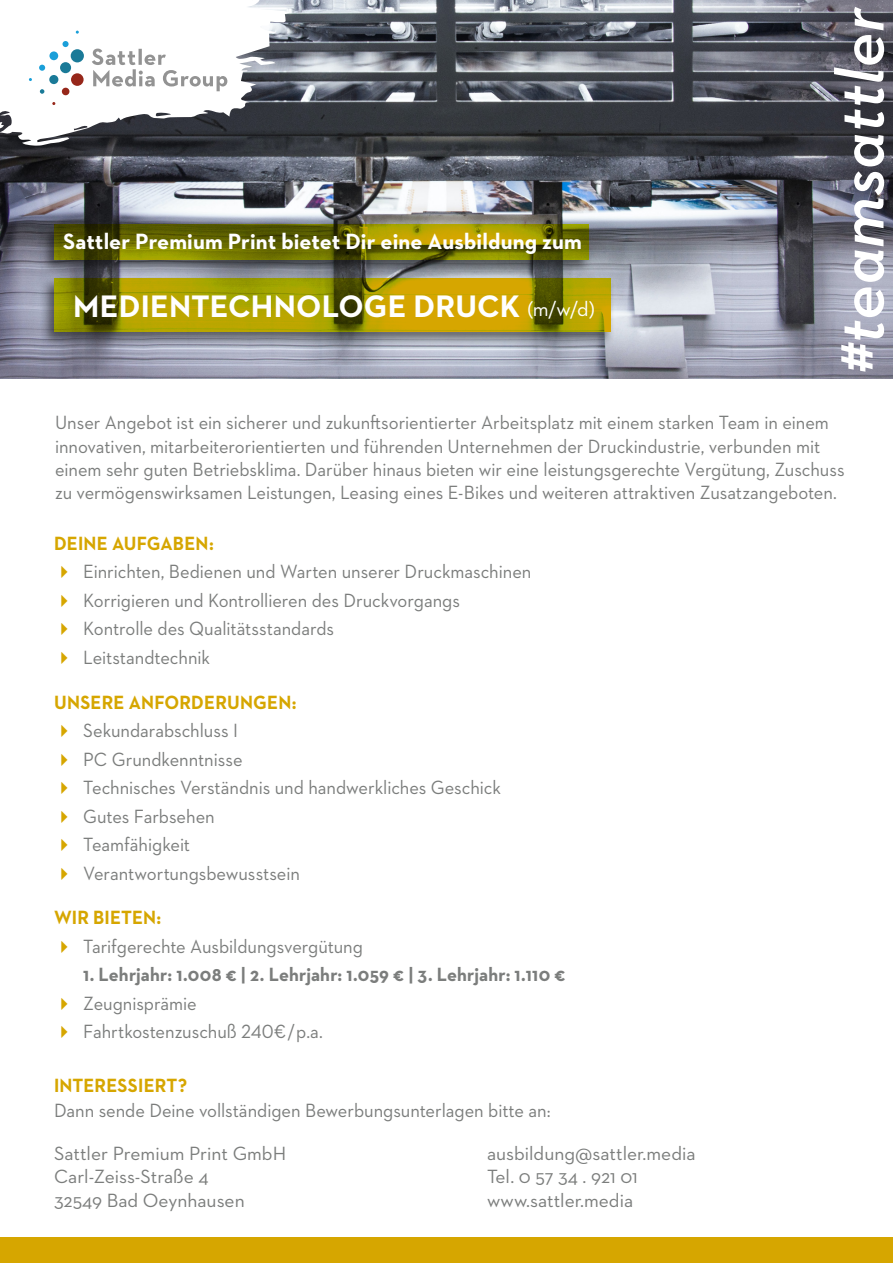
<style>
.page{position:relative;width:893px;height:1263px;background:#fff}
.page>*{position:absolute;margin:0;border:0;box-sizing:border-box;transform-origin:0 0}
.t1{font:italic 600 68.55px "Neutraface 2 Text";color:#fff}
.Liste_Qualifikatione{font:700 31.65px "Neutraface 2 Text";letter-spacing:.005em;color:#fff}
.Liste_Qualifikatione-2{font:700 22.5px "Neutraface 2 Text";letter-spacing:.005em;color:#fff}
.Liste_Qualifikatione-3{font:19.5px/23.4px "Neutraface 2 Text";color:#7b7d7c;scale:.95 1}
.Liste_Qualifikatione-4{font:19.5px "Neutraface 2 Text";color:#7b7d7c}
.Liste_Qualifikatione-5{font:700 19.5px "Neutraface 2 Text";letter-spacing:.01em;color:#d6a600;scale:.95 1}
.Liste_Qualifikatione-6{font:700 19.5px "Neutraface 2 Text";letter-spacing:.01em;color:#7b7d7c;scale:.95 1}
.s1{font-weight:400;font-size:21px}
.s2{color:#d6a600}
</style>
<div class="page">
<img style="left:0;top:0;width:893px;height:378px">
<svg style="left:0;top:0;width:289px;height:146px"></svg>
<div style="left:0;top:1237px;width:893px;height:26px;background:#d6a600"></div>
<div style="left:40px;top:276px;width:575px;height:72px;background:#000;opacity:.5"></div>
<svg style="left:54px;top:279px;width:557px;height:53px;background:#a59300"></svg>
<div style="left:40px;top:222px;width:553px;height:54px;background:#000;opacity:.5"></div>
<svg style="left:54px;top:225px;width:535px;height:35px;background:#716f00"></svg>
<p class="Liste_Qualifikatione-2" style="left:63px;top:227px;width:520px">Sattler Premium Print bietet Dir eine Ausbildung zum</p>
<p class="Liste_Qualifikatione" style="left:73px;top:286px;width:523px">MEDIENTECHNOLOGE DRUCK <span class="s1">(m/w/d)</span></p>
<p class="t1" style="left:817px;top:375px;width:369px;rotate:-90deg">#teamsattler</p>
<p class="Liste_Qualifikatione-3" style="left:55px;top:410px;width:833px">Unser Angebot ist ein sicherer und zukunftsorientierter Arbeitsplatz mit einem starken Team in einem innovativen, mitarbeiterorientierten und führenden Unternehmen der Druckindustrie, verbunden mit einem sehr guten Betriebsklima. Darüber hinaus bieten wir eine leistungsgerechte Vergütung, Zuschuss zu vermögenswirksamen Leistungen, Leasing eines E-Bikes und weiteren attraktiven Zusatzangeboten.</p>
<p class="Liste_Qualifikatione-5" style="left:54px;top:531px;width:170px">DEINE AUFGABEN:</p>
<p class="Liste_Qualifikatione-3" style="left:54px;top:560px;width:504px"><span class="s2">✔</span> Einrichten, Bedienen und Warten unserer Druckmaschinen</p>
<p class="Liste_Qualifikatione-3" style="left:54px;top:588px;width:429px"><span class="s2">✔</span> Korrigieren und Kontrollieren des Druckvorgangs</p>
<p class="Liste_Qualifikatione-3" style="left:54px;top:617px;width:296px"><span class="s2">✔</span> Kontrolle des Qualitätsstandards</p>
<p class="Liste_Qualifikatione-3" style="left:54px;top:645px;width:166px"><span class="s2">✔</span> Leitstandtechnik</p>
<p class="Liste_Qualifikatione-5" style="left:54px;top:689px;width:257px">UNSERE ANFORDERUNGEN:</p>
<p class="Liste_Qualifikatione-3" style="left:54px;top:718px;width:195px"><span class="s2">✔</span> Sekundarabschluss I</p>
<p class="Liste_Qualifikatione-3" style="left:54px;top:747px;width:200px"><span class="s2">✔</span> PC Grundkenntnisse</p>
<p class="Liste_Qualifikatione-3" style="left:54px;top:775px;width:472px"><span class="s2">✔</span> Technisches Verständnis und handwerkliches Geschick</p>
<p class="Liste_Qualifikatione-3" style="left:54px;top:804px;width:171px"><span class="s2">✔</span> Gutes Farbsehen</p>
<p class="Liste_Qualifikatione-3" style="left:54px;top:832px;width:145px"><span class="s2">✔</span> Teamfähigkeit</p>
<p class="Liste_Qualifikatione-3" style="left:54px;top:861px;width:261px"><span class="s2">✔</span> Verantwortungsbewusstsein</p>
<p class="Liste_Qualifikatione-5" style="left:54px;top:905px;width:115px">WIR BIETEN:</p>
<p class="Liste_Qualifikatione-3" style="left:54px;top:934px;width:327px"><span class="s2">✔</span> Tarifgerechte Ausbildungsvergütung</p>
<p class="Liste_Qualifikatione-6" style="left:83px;top:962px;width:509px">1. Lehrjahr: 1.008 € | 2. Lehrjahr: 1.059 € | 3. Lehrjahr: 1.110 €</p>
<p class="Liste_Qualifikatione-3" style="left:54px;top:991px;width:152px"><span class="s2">✔</span> Zeugnisprämie</p>
<p class="Liste_Qualifikatione-3" style="left:54px;top:1020px;width:285px"><span class="s2">✔</span> Fahrtkostenzuschuß 240€/p.a.</p>
<p class="Liste_Qualifikatione-5" style="left:54px;top:1073px;width:142px">INTERESSIERT?</p>
<p class="Liste_Qualifikatione-3" style="left:54px;top:1099px;width:524px">Dann sende Deine vollständigen Bewerbungsunterlagen bitte an:</p>
<p class="Liste_Qualifikatione-4" style="left:54px;top:1141px;width:234px">Sattler Premium Print GmbH</p>
<p class="Liste_Qualifikatione-4" style="left:54px;top:1165px;width:156px">Carl-Zeiss-Straße 4</p>
<p class="Liste_Qualifikatione-4" style="left:54px;top:1188px;width:192px">32549 Bad Oeynhausen</p>
<p class="Liste_Qualifikatione-4" style="left:487px;top:1141px;width:210px">ausbildung@sattler.media</p>
<p class="Liste_Qualifikatione-4" style="left:487px;top:1165px;width:152px">Tel. 0 57 34 . 921 01</p>
<p class="Liste_Qualifikatione-4" style="left:487px;top:1188px;width:148px">www.sattler.media</p>
</div>
